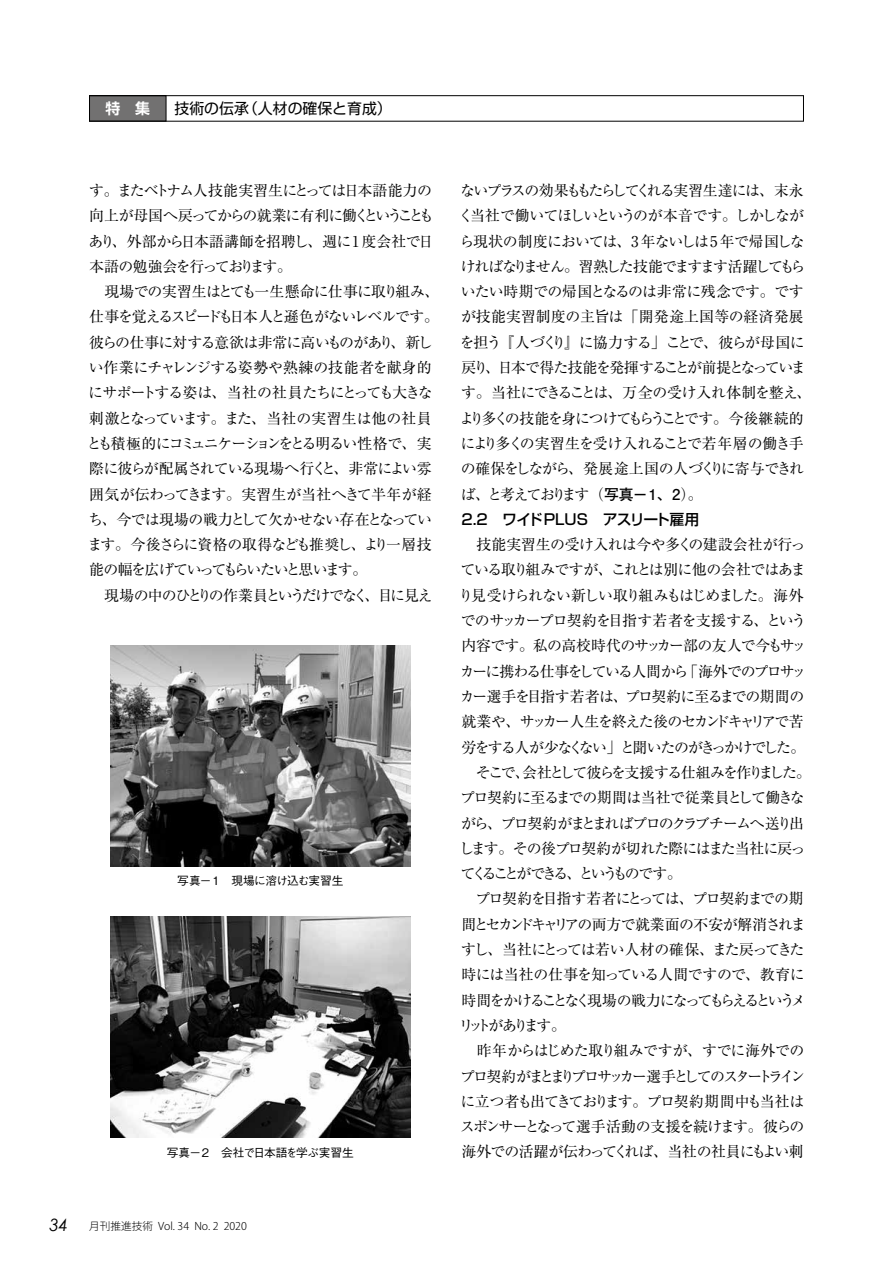
<style>
.page{position:relative;width:893px;height:1263px;background:#fff}
.page>*{position:absolute;margin:0;border:0;box-sizing:border-box;transform-origin:0 0}
.t1{font:14.85px/25.3px "Ryumin Pro";letter-spacing:-.075em;color:#000}
.t2{font:14.85px "Ryumin Pro";letter-spacing:-.045em;color:#000}
.t3{font:500 14.85px "Shin Go Pro";letter-spacing:-.04em;color:#000}
.t4{font:14.85px "Shin Go Pro";color:#000}
.t5{font:700 14.85px "Shin Go De";color:#fff}
.t6{font:500 11.7px "Gothic BBB Pro";letter-spacing:-.035em;color:#000}
.t7{font:300 10.65px "Koz Go Pr 6 N";color:#000}
.s1{font-family:"Futo Go B101 Pro";font-weight:700}
.s2{font-family:"Century Gothic";font-weight:400;font-style:italic;font-size:16.95px}
</style>
<div class="page">
<div style="left:90px;top:96px;width:76px;height:25px;background:#727171"></div>
<div style="left:89px;top:95px;width:715px;height:26px;border:1px solid #000"></div>
<img style="left:111px;top:917px;width:299px;height:221px">
<img style="left:111px;top:645px;width:299px;height:221px">
<p class="t5" style="left:105px;top:99px;width:46px">特　集</p>
<p class="t4" style="left:175px;top:96px;width:219px">技術の伝承（人材の確保と育成）</p>
<p class="t1" style="left:87px;top:177px;width:354px">す。またベトナム人技能実習生にとっては日本語能力の向上が母国へ戻ってからの就業に有利に働くということもあり、外部から日本語講師を招聘し、週に1度会社で日本語の勉強会を行っております。<br>　現場での実習生はとても一生懸命に仕事に取り組み、仕事を覚えるスピードも日本人と遜色がないレベルです。彼らの仕事に対する意欲は非常に高いものがあり、新しい作業にチャレンジする姿勢や熟練の技能者を献身的にサポートする姿は、当社の社員たちにとっても大きな刺激となっています。また、当社の実習生は他の社員とも積極的にコミュニケーションをとる明るい性格で、実際に彼らが配属されている現場へ行くと、非常によい雰囲気が伝わってきます。実習生が当社へきて半年が経ち、今では現場の戦力として欠かせない存在となっています。今後さらに資格の取得なども推奨し、より一層技能の幅を広げていってもらいたいと思います。<br>　現場の中のひとりの作業員というだけでなく、目に見え</p>
<p class="t1" style="left:458px;top:177px;width:354px">ないプラスの効果ももたらしてくれる実習生達には、末永く当社で働いてほしいというのが本音です。しかしながら現状の制度においては、3 年ないしは5 年で帰国しなければなりません。習熟した技能でますます活躍してもらいたい時期での帰国となるのは非常に残念です。ですが技能実習制度の主旨は「開発途上国等の経済発展を担う『人づくり』に協力する」ことで、彼らが母国に戻り、日本で得た技能を発揮することが前提となっています。当社にできることは、万全の受け入れ体制を整え、より多くの技能を身につけてもらうことです。今後継続的により多くの実習生を受け入れることで若年層の働き手の確保をしながら、発展途上国の人づくりに寄与できれば、と考えております（<span class="s1">写真−1、2</span>）。</p>
<p class="t3" style="left:461px;top:507px;width:240px">2.2　ワイドPLUS　アスリート雇用</p>
<p class="t1" style="left:458px;top:531px;width:354px">　技能実習生の受け入れは今や多くの建設会社が行っている取り組みですが、これとは別に他の会社ではあまり見受けられない新しい取り組みもはじめました。海外でのサッカープロ契約を目指す若者を支援する、という内容です。私の高校時代のサッカー部の友人で今もサッカーに携わる仕事をしている人間から「海外でのプロサッカー選手を目指す若者は、プロ契約に至るまでの期間の就業や、サッカー人生を終えた後のセカンドキャリアで苦労をする人が少なくない」と聞いたのがきっかけでした。　そこで、会社として彼らを支援する仕組みを作りました。プロ契約に至るまでの期間は当社で従業員として働きながら、プロ契約がまとまればプロのクラブチームへ送り出します。その後プロ契約が切れた際にはまた当社に戻ってくることができる、というものです。<br>　プロ契約を目指す若者にとっては、プロ契約までの期間とセカンドキャリアの両方で就業面の不安が解消されますし、当社にとっては若い人材の確保、また戻ってきた時には当社の仕事を知っている人間ですので、教育に時間をかけることなく現場の戦力になってもらえるというメリットがあります。<br>　昨年からはじめた取り組みですが、すでに海外でのプロ契約がまとまりプロサッカー選手としてのスタートラインに立つ者も出てきております。プロ契約期間中も当社はスポンサーとなって選手活動の支援を続けます。彼らの</p>
<p class="t6" style="left:177px;top:872px;width:168px">写真−1　現場に溶け込む実習生</p>
<p class="t6" style="left:167px;top:1143px;width:189px">写真−2　会社で日本語を学ぶ実習生</p>
<p class="t2" style="left:461px;top:1140px;width:344px">海外での活躍が伝わってくれば、当社の社員にもよい刺</p>
<p class="t7" style="left:49px;top:1220px;width:199px"><span class="s2">34</span> 月刊推進技術 Vol. 34 No. 2 2020</p>
</div>
